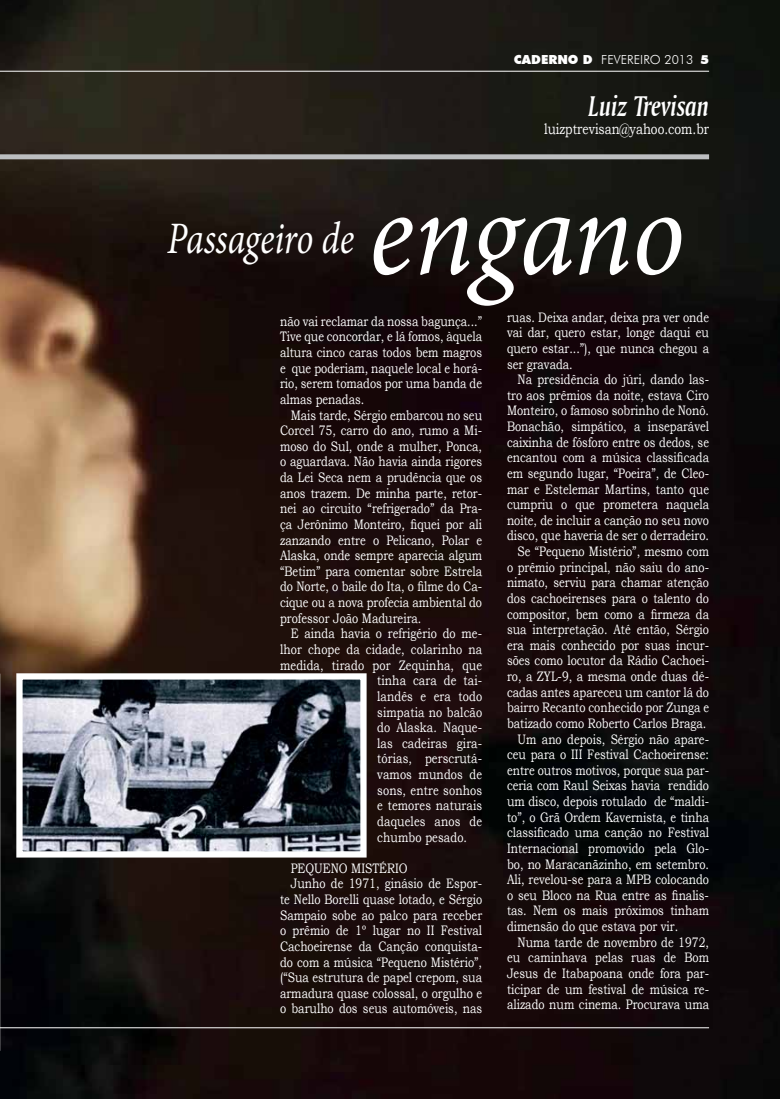
<style>
.page{position:relative;width:780px;height:1099px;background:#fff}
.page>*{position:absolute;margin:0;border:0;box-sizing:border-box;transform-origin:0 0}
.t1{font:italic 125px "Minion Pro";letter-spacing:-.005em;color:#fff;scale:.9 1}
.t2{font:italic 45px "Minion Pro";letter-spacing:-.005em;color:#fff;scale:.8 1}
.t3{font:30px "Amerigo BT Bold Italic A";color:#fff;scale:.8 1}
.t4{font:15px "Bookman Old Style";color:#fff;scale:.8 1}
.t5{font:13.75px/15.6px "Bookman Old Style";color:#fff;text-align:justify;scale:.8 1}
.t6{font:300 12.5px "Futura BT";color:#fff}
.s1{font-weight:900}
</style>
<div class="page">
<img style="left:0;top:0;width:780px;height:1098px">
<hr style="left:0;top:1027px;width:709px;height:1px;background:#fff">
<hr style="left:0;top:71px;width:709px;height:1px;background:#fff">
<div style="left:0;top:154px;width:709px;height:5px;background:#bcbec0"></div>
<svg style="left:0;top:673px;width:1px;height:377px"></svg>
<img style="left:23px;top:680px;width:336px;height:170px">
<div style="left:16px;top:673px;width:350px;height:184px;border:6px solid #fff"></div>
<p class="t6" style="left:514px;top:52px;width:196px"><span class="s1">CADERNO D</span> FEVEREIRO 2013 <span class="s1">5</span></p>
<h3 class="t3" style="left:588px;top:87px;width:152px">Luiz Trevisan</h3>
<p class="t4" style="left:544px;top:119px;width:208px">luizptrevisan@yahoo.com.br</p>
<h2 class="t2" style="left:167px;top:207px;width:235px">Passageiro de</h2>
<h1 class="t1" style="left:369px;top:148px;width:353px">engano</h1>
<p class="t5" style="left:280px;top:313px;width:254px">não vai reclamar da nossa bagunça...” Tive que concordar, e lá fomos, àquela altura cinco caras todos bem magros e que poderiam, naquele local e horá&shy;rio, serem tomados por uma banda de almas penadas.</p>
<p class="t5" style="left:280px;top:407px;width:254px;text-indent:11px">Mais tarde, Sérgio embarcou no seu Corcel 75, carro do ano, rumo a Mi&shy;moso do Sul, onde a mulher, Ponca, o aguardava. Não havia ainda rigores da Lei Seca nem a prudência que os anos trazem. De minha parte, retor&shy;nei ao circuito “refrigerado” da Pra&shy;ça Jerônimo Monteiro, fiquei por ali zanzando entre o Pelicano, Polar e Alaska, onde sempre aparecia algum “Betim” para comentar sobre Estrela do Norte, o baile do Ita, o filme do Ca&shy;cique ou a nova profecia ambiental do professor João Madureira.</p>
<p class="t5" style="left:291px;top:626px;width:241px">E ainda havia o refrigério do me-</p>
<p class="t5" style="left:280px;top:641px;width:254px">lhor chope da cidade, colarinho na</p>
<p class="t5" style="left:280px;top:657px;width:254px">medida, tirado por Zequinha, que</p>
<p class="t5" style="left:377px;top:672px;width:133px">tinha cara de tai-</p>
<p class="t5" style="left:377px;top:688px;width:133px">landês e era todo</p>
<p class="t5" style="left:377px;top:704px;width:133px">simpatia no balcão</p>
<p class="t5" style="left:377px;top:719px;width:133px">do Alaska. Naque-</p>
<p class="t5" style="left:377px;top:735px;width:133px">las cadeiras gira-</p>
<p class="t5" style="left:377px;top:751px;width:133px">tórias, perscrutá-</p>
<p class="t5" style="left:377px;top:766px;width:133px">vamos mundos de</p>
<p class="t5" style="left:377px;top:782px;width:133px">sons, entre sonhos</p>
<p class="t5" style="left:377px;top:797px;width:133px">e temores naturais</p>
<p class="t5" style="left:377px;top:813px;width:133px">daqueles anos de</p>
<p class="t5" style="left:377px;top:829px;width:114px">chumbo pesado.</p>
<p class="t5" style="left:291px;top:860px;width:148px">PEQUENO MISTÉRIO</p>
<p class="t5" style="left:291px;top:876px;width:241px">Junho de 1971, ginásio de Espor-</p>
<p class="t5" style="left:280px;top:891px;width:254px">te Nello Borelli quase lotado, e Sérgio</p>
<p class="t5" style="left:280px;top:907px;width:254px">Sampaio sobe ao palco para receber</p>
<p class="t5" style="left:280px;top:922px;width:254px">o prêmio de 1º lugar no II Festival</p>
<p class="t5" style="left:280px;top:938px;width:254px">Cachoeirense da Canção conquista-</p>
<p class="t5" style="left:280px;top:954px;width:254px">do com a música “Pequeno Mistério”,</p>
<p class="t5" style="left:280px;top:969px;width:254px">(“Sua estrutura de papel crepom, sua</p>
<p class="t5" style="left:280px;top:985px;width:254px">armadura quase colossal, o orgulho e</p>
<p class="t5" style="left:280px;top:1000px;width:254px">o barulho dos seus automóveis, nas</p>
<p class="t5" style="left:507px;top:309px;width:254px">ruas. Deixa andar, deixa pra ver onde vai dar, quero estar, longe daqui eu quero estar...”), que nunca chegou a ser gravada.</p>
<p class="t5" style="left:517px;top:371px;width:241px">Na presidência do júri, dando las-</p>
<p class="t5" style="left:507px;top:387px;width:254px">tro aos prêmios da noite, estava Ciro</p>
<p class="t5" style="left:507px;top:403px;width:254px">Monteiro, o famoso sobrinho de Nonô.</p>
<p class="t5" style="left:507px;top:418px;width:254px">Bonachão, simpático, a inseparável</p>
<p class="t5" style="left:507px;top:434px;width:254px">caixinha de fósforo entre os dedos, se</p>
<p class="t5" style="left:507px;top:450px;width:254px">encantou com a música classificada</p>
<p class="t5" style="left:507px;top:465px;width:254px">em segundo lugar, “Poeira”, de Cleo-</p>
<p class="t5" style="left:507px;top:481px;width:254px">mar e Estelemar Martins, tanto que</p>
<p class="t5" style="left:507px;top:496px;width:254px">cumpriu o que prometera naquela</p>
<p class="t5" style="left:507px;top:512px;width:254px">noite, de incluir a canção no seu novo</p>
<p class="t5" style="left:507px;top:528px;width:254px">disco, que haveria de ser o derradeiro.</p>
<p class="t5" style="left:517px;top:543px;width:241px">Se “Pequeno Mistério”, mesmo com</p>
<p class="t5" style="left:507px;top:559px;width:254px">o prêmio principal, não saiu do ano-</p>
<p class="t5" style="left:507px;top:575px;width:254px">nimato, serviu para chamar atenção</p>
<p class="t5" style="left:507px;top:590px;width:254px">dos cachoeirenses para o talento do</p>
<p class="t5" style="left:507px;top:606px;width:254px">compositor, bem como a firmeza da</p>
<p class="t5" style="left:507px;top:621px;width:254px">sua interpretação. Até então, Sérgio</p>
<p class="t5" style="left:507px;top:637px;width:254px">era mais conhecido por suas incur-</p>
<p class="t5" style="left:507px;top:653px;width:254px">sões como locutor da Rádio Cachoei-</p>
<p class="t5" style="left:507px;top:668px;width:254px">ro, a ZYL-9, a mesma onde duas dé-</p>
<p class="t5" style="left:507px;top:684px;width:254px">cadas antes apareceu um cantor lá do</p>
<p class="t5" style="left:507px;top:700px;width:254px">bairro Recanto conhecido por Zunga e</p>
<p class="t5" style="left:507px;top:715px;width:251px">batizado como Roberto Carlos Braga.</p>
<p class="t5" style="left:517px;top:731px;width:241px">Um ano depois, Sérgio não apare-</p>
<p class="t5" style="left:507px;top:746px;width:254px">ceu para o III Festival Cachoeirense:</p>
<p class="t5" style="left:507px;top:762px;width:254px">entre outros motivos, porque sua par-</p>
<p class="t5" style="left:507px;top:778px;width:254px">ceria com Raul Seixas havia rendido</p>
<p class="t5" style="left:507px;top:793px;width:254px">um disco, depois rotulado de “maldi-</p>
<p class="t5" style="left:507px;top:809px;width:254px">to”, o Grã Ordem Kavernista, e tinha</p>
<p class="t5" style="left:507px;top:824px;width:254px">classificado uma canção no Festival</p>
<p class="t5" style="left:507px;top:840px;width:254px">Internacional promovido pela Glo-</p>
<p class="t5" style="left:507px;top:856px;width:254px">bo, no Maracanãzinho, em setembro.</p>
<p class="t5" style="left:507px;top:871px;width:254px">Ali, revelou-se para a MPB colocando</p>
<p class="t5" style="left:507px;top:887px;width:254px">o seu Bloco na Rua entre as finalis-</p>
<p class="t5" style="left:507px;top:903px;width:254px">tas. Nem os mais próximos tinham</p>
<p class="t5" style="left:507px;top:918px;width:215px">dimensão do que estava por vir.</p>
<p class="t5" style="left:517px;top:934px;width:241px">Numa tarde de novembro de 1972,</p>
<p class="t5" style="left:507px;top:949px;width:254px">eu caminhava pelas ruas de Bom</p>
<p class="t5" style="left:507px;top:965px;width:254px">Jesus de Itabapoana onde fora par-</p>
<p class="t5" style="left:507px;top:981px;width:254px">ticipar de um festival de música re-</p>
<p class="t5" style="left:507px;top:996px;width:254px">alizado num cinema. Procurava uma</p>
</div>
